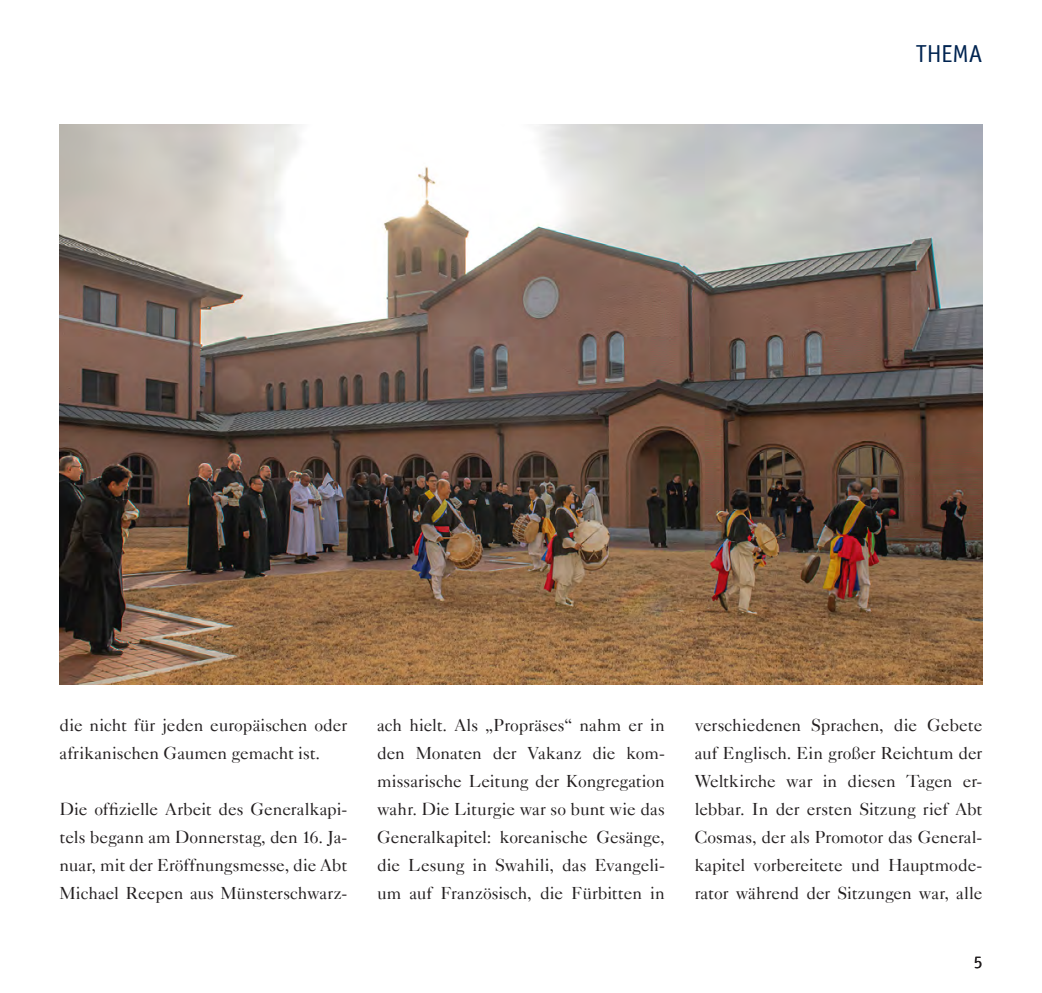
<style>
.page{position:relative;width:1042px;height:993px;background:#fff}
.page>*{position:absolute;margin:0;border:0;box-sizing:border-box;transform-origin:0 0}
.t1{font:24.5px "Officina Sans LT";color:#002451}
.t2{font:17.5px/28px "Caslon Five Forty LT";letter-spacing:-.005em;color:#231f20;text-align:justify}
.t3{font:17.5px "Officina Sans LT";color:#231f20}
</style>
<div class="page">
<img style="left:60px;top:124px;width:922px;height:560px">
<h1 class="t1" style="left:916px;top:40px;width:68px">THEMA</h1>
<p class="t2" style="left:60px;top:710px;width:289px">die nicht für jeden europäischen oder afrikanischen Gaumen gemacht ist.</p>
<p class="t2" style="left:60px;top:794px;width:289px">Die offizielle Arbeit des Generalkapi&shy;tels begann am Donnerstag, den 16. Ja&shy;nuar, mit der Eröffnungsmesse, die Abt Michael Reepen aus Münsterschwarz-</p>
<p class="t2" style="left:377px;top:710px;width:289px">ach hielt. Als „Propräses“ nahm er in den Monaten der Vakanz die kom&shy;missarische Leitung der Kongregation wahr. Die Liturgie war so bunt wie das Generalkapitel: koreanische Gesänge, die Lesung in Swahili, das Evangeli&shy;um auf Französisch, die Fürbitten in</p>
<p class="t2" style="left:694px;top:710px;width:289px">verschiedenen Sprachen, die Gebete auf Englisch. Ein großer Reichtum der Weltkirche war in diesen Tagen er&shy;lebbar. In der ersten Sitzung rief Abt Cosmas, der als Promotor das General&shy;kapitel vorbereitete und Hauptmode&shy;rator während der Sitzungen war, alle</p>
<p class="t3" style="left:973px;top:951px;width:10px">5</p>
</div>
